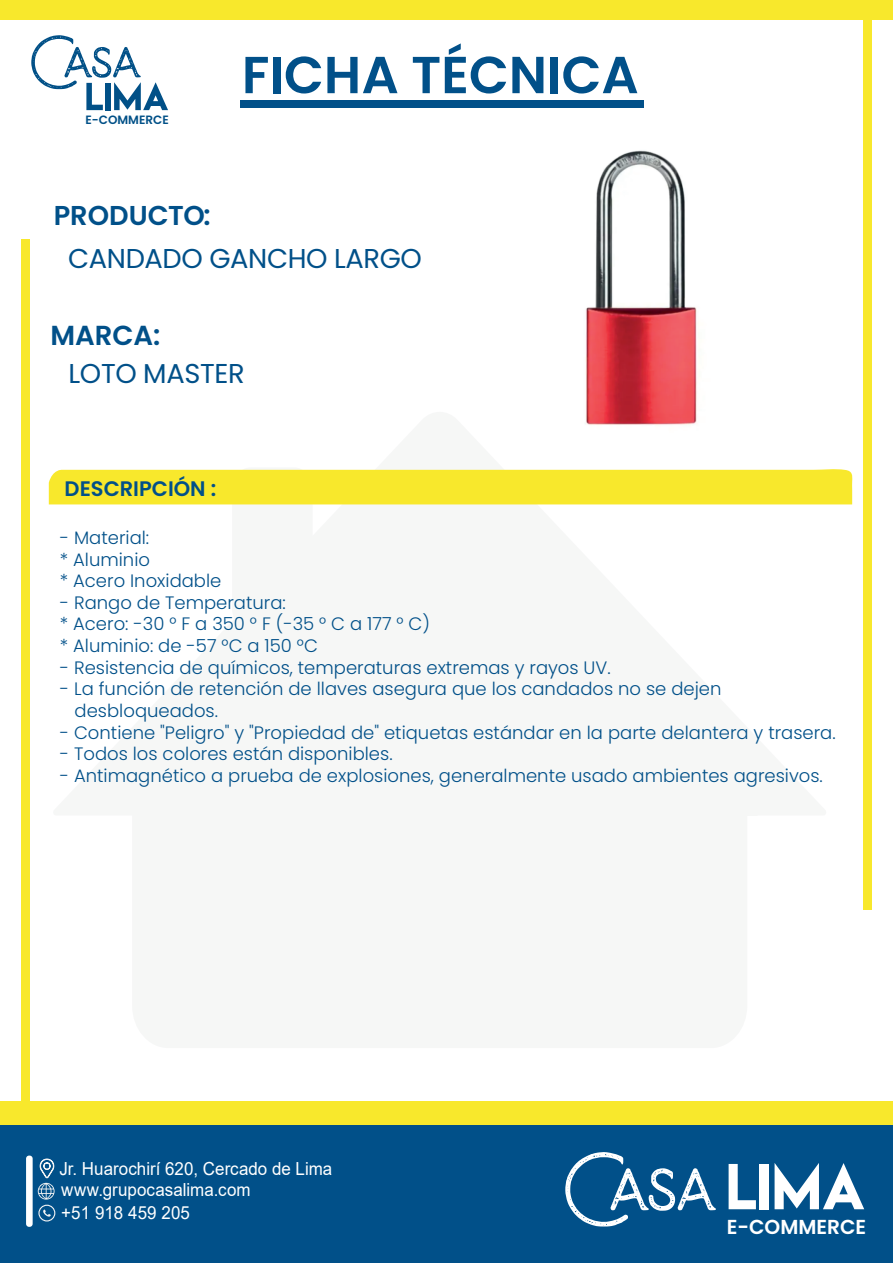
<style>
.page{position:relative;width:893px;height:1263px;background:#fff}
.page>*{position:absolute;margin:0;border:0;box-sizing:border-box;transform-origin:0 0}
.t1{font:600 52.05px "Poppins";color:#015089}
.t2{font:600 27.45px "Poppins";color:#015089}
.t3{font:27.3px "Poppins";letter-spacing:-.015em;color:#015089}
.t4{font:600 27.3px "Poppins";color:#015089}
.t5{font:600 21px "Poppins";color:#015089}
.t6{font:600 20.25px "Poppins";color:#fff}
.t7{font:300 18px/21.6px "Poppins";color:#015089}
.t8{font:18px/20.7px "Arial";color:#fff;scale:.94 1}
.t9{font:600 12px "Poppins";color:#015087}
</style>
<div class="page">
<div style="left:0;top:1101px;width:893px;height:161px;background:#f8e82c"></div>
<div style="left:0;top:0;width:893px;height:20px;background:#f8e82c"></div>
<div style="left:864px;top:0;width:8px;height:909px;background:#f8e82c"></div>
<div style="left:22px;top:240px;width:8px;height:950px;background:#f8e82c"></div>
<div style="left:0;top:1125px;width:893px;height:138px;background:#015089"></div>
<svg style="left:43px;top:1209px;width:8px;height:8px"></svg>
<div style="left:38px;top:1205px;width:17px;height:16px;border:1px solid #f2f3f4;border-radius:50%"></div>
<svg style="left:729px;top:1164px;width:27px;height:45px"></svg>
<div style="left:760px;top:1164px;width:9px;height:45px;background:#fff"></div>
<svg style="left:775px;top:1163px;width:89px;height:46px"></svg>
<svg style="left:565px;top:1152px;width:151px;height:74px"></svg>
<div style="left:26px;top:1155px;width:7px;height:72px;background:#fff;border-radius:3px"></div>
<svg style="left:38px;top:1158px;width:17px;height:41px"></svg>
<div style="left:240px;top:100px;width:404px;height:7px;background:#015089"></div>
<svg style="left:31px;top:35px;width:137px;height:75px"></svg>
<div style="left:49px;top:469px;width:803px;height:35px;background:#f8e82c"></div>
<img style="left:585px;top:150px;width:114px;height:275px">
<p class="t9" style="left:86px;top:113px;width:85px">E-COMMERCE</p>
<h1 class="t1" style="left:242px;top:45px;width:398px">FICHA TÉCNICA</h1>
<h3 class="t4" style="left:54px;top:199px;width:158px">PRODUCTO:</h3>
<h3 class="t3" style="left:68px;top:243px;width:355px">CANDADO GANCHO LARGO</h3>
<h2 class="t2" style="left:50px;top:319px;width:112px">MARCA:</h2>
<h3 class="t3" style="left:69px;top:357px;width:177px">LOTO MASTER</h3>
<p class="t5" style="left:65px;top:477px;width:153px">DESCRIPCIÓN :</p>
<p class="t7" style="left:60px;top:527px;width:163px">- Material:<br>* Aluminio<br>* Acero Inoxidable</p>
<p class="t7" style="left:60px;top:592px;width:372px">- Rango de Temperatura:<br>* Acero: -30 ° F a 350 ° F (-35 ° C a 177 ° C) * Aluminio: de -57 °C a 150 °C</p>
<p class="t7" style="left:60px;top:657px;width:552px">- Resistencia de químicos, temperaturas extremas y rayos UV.</p>
<p class="t7" style="left:75px;top:678px;width:648px;text-indent:-15px">- La función de retención de llaves asegura que los candados no se dejen desbloqueados.</p>
<p class="t7" style="left:60px;top:721px;width:777px">- Contiene "Peligro" y "Propiedad de" etiquetas estándar en la parte delantera y trasera.</p>
<p class="t7" style="left:60px;top:743px;width:334px">- Todos los colores están disponibles.</p>
<p class="t7" style="left:60px;top:765px;width:765px">- Antimagnético a prueba de explosiones, generalmente usado ambientes agresivos.</p>
<p class="t8" style="left:59px;top:1158px;width:292px">Jr. Huarochirí 620, Cercado de Lima www.grupocasalima.com</p>
<p class="t8" style="left:61px;top:1202px;width:138px">+51 918 459 205</p>
<p class="t6" style="left:727px;top:1215px;width:141px">E-COMMERCE</p>
</div>
